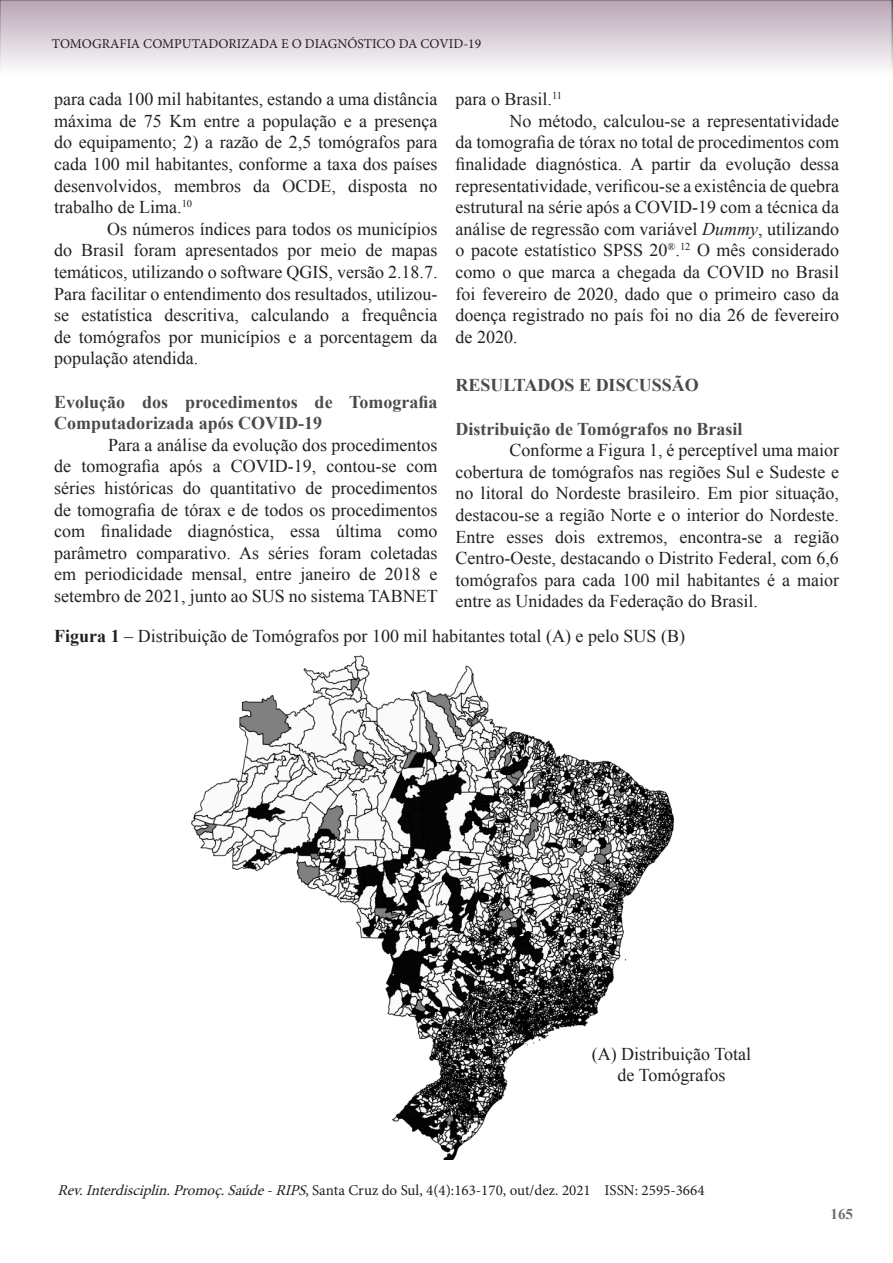
<style>
.page{position:relative;width:893px;height:1263px;background:#fff}
.page>*{position:absolute;margin:0;border:0;box-sizing:border-box;transform-origin:0 0}
.t1{font:18px/21.6px "Times New Roman";color:#231f20;text-align:justify}
.Título_1{font:700 18px/21.6px "Times New Roman";color:#494a4b}
.t2{font:15px "Minion Pro";color:#231f20}
.t3{font:700 15px "Times New Roman";color:#6c6d70}
.t4{font:13.5px "Minion Pro";color:#231f20}
.s1{font-style:italic}
.s2{font-weight:700}
</style>
<div class="page">
<svg style="left:0;top:0;width:893px;height:72px;background:#d8cdd7"></svg>
<img style="left:190px;top:655px;width:485px;height:505px">
<p class="t4" style="left:52px;top:35px;width:431px">TOMOGRAFIA COMPUTADORIZADA E O DIAGNÓSTICO DA COVID-19</p>
<p class="t1" style="left:456px;top:88px;width:108px">para o Brasil.<sup>11</sup></p>
<p class="t1" style="left:456px;top:110px;width:385px;text-indent:54px">No método, calculou-se a representatividade da tomografia de tórax no total de procedimentos com finalidade diagnóstica. A partir da evolução dessa representatividade, verificou-se a existência de quebra estrutural na série após a COVID-19 com a técnica da análise de regressão com variável <span class="s1">Dummy</span>, utilizando o pacote estatístico SPSS 20<sup>®</sup>.<sup>12</sup> O mês considerado como o que marca a chegada da COVID no Brasil foi fevereiro de 2020, dado que o primeiro caso da doença registrado no país foi no dia 26 de fevereiro de 2020.</p>
<p class="Título_1" style="left:456px;top:374px;width:245px">RESULTADOS E DISCUSSÃO</p>
<p class="Título_1" style="left:456px;top:417px;width:289px">Distribuição de Tomógrafos no Brasil</p>
<p class="t1" style="left:456px;top:439px;width:385px;text-indent:54px">Conforme a Figura 1, é perceptível uma maior cobertura de tomógrafos nas regiões Sul e Sudeste e no litoral do Nordeste brasileiro. Em pior situação, destacou-se a região Norte e o interior do Nordeste.<br>Entre esses dois extremos, encontra-se a região Centro-Oeste, destacando o Distrito Federal, com 6,6 tomógrafos para cada 100 mil habitantes é a maior entre as Unidades da Federação do Brasil.</p>
<p class="t1" style="left:54px;top:625px;width:632px"><span class="s2">Figura 1</span> – Distribuição de Tomógrafos por 100 mil habitantes total (A) e pelo SUS (B)</p>
<p class="t1" style="left:54px;top:88px;width:385px">para cada 100 mil habitantes, estando a uma distância máxima de 75 Km entre a população e a presença do equipamento; 2) a razão de 2,5 tomógrafos para cada 100 mil habitantes, conforme a taxa dos países desenvolvidos, membros da OCDE, disposta no trabalho de Lima.<sup>10</sup></p>
<p class="t1" style="left:54px;top:218px;width:385px;text-indent:53px">Os números índices para todos os municípios do Brasil foram apresentados por meio de mapas temáticos, utilizando o software QGIS, versão 2.18.7.<br>Para facilitar o entendimento dos resultados, utilizou&shy;se estatística descritiva, calculando a frequência de tomógrafos por municípios e a porcentagem da população atendida.</p>
<p class="Título_1" style="left:54px;top:390px;width:385px">Evolução dos procedimentos de Tomografia<br>Computadorizada após COVID-19</p>
<p class="t1" style="left:54px;top:434px;width:385px;text-indent:54px">Para a análise da evolução dos procedimentos de tomografia após a COVID-19, contou-se com séries históricas do quantitativo de procedimentos de tomografia de tórax e de todos os procedimentos com finalidade diagnóstica, essa última como parâmetro comparativo. As séries foram coletadas em periodicidade mensal, entre janeiro de 2018 e setembro de 2021, junto ao SUS no sistema TABNET</p>
<p class="t1" style="left:592px;top:1043px;width:161px">(A) Distribuição Total</p>
<p class="t1" style="left:618px;top:1064px;width:109px">de Tomógrafos</p>
<p class="t2" style="left:57px;top:1180px;width:649px"><span class="s1">Rev.Interdisciplin.Promoç.Saúde-RIPS</span>, Santa Cruz do Sul, 4(4):163-170, out/dez. 2021 ISSN: 2595-3664</p>
<p class="t3" style="left:831px;top:1204px;width:24px">165</p>
</div>
